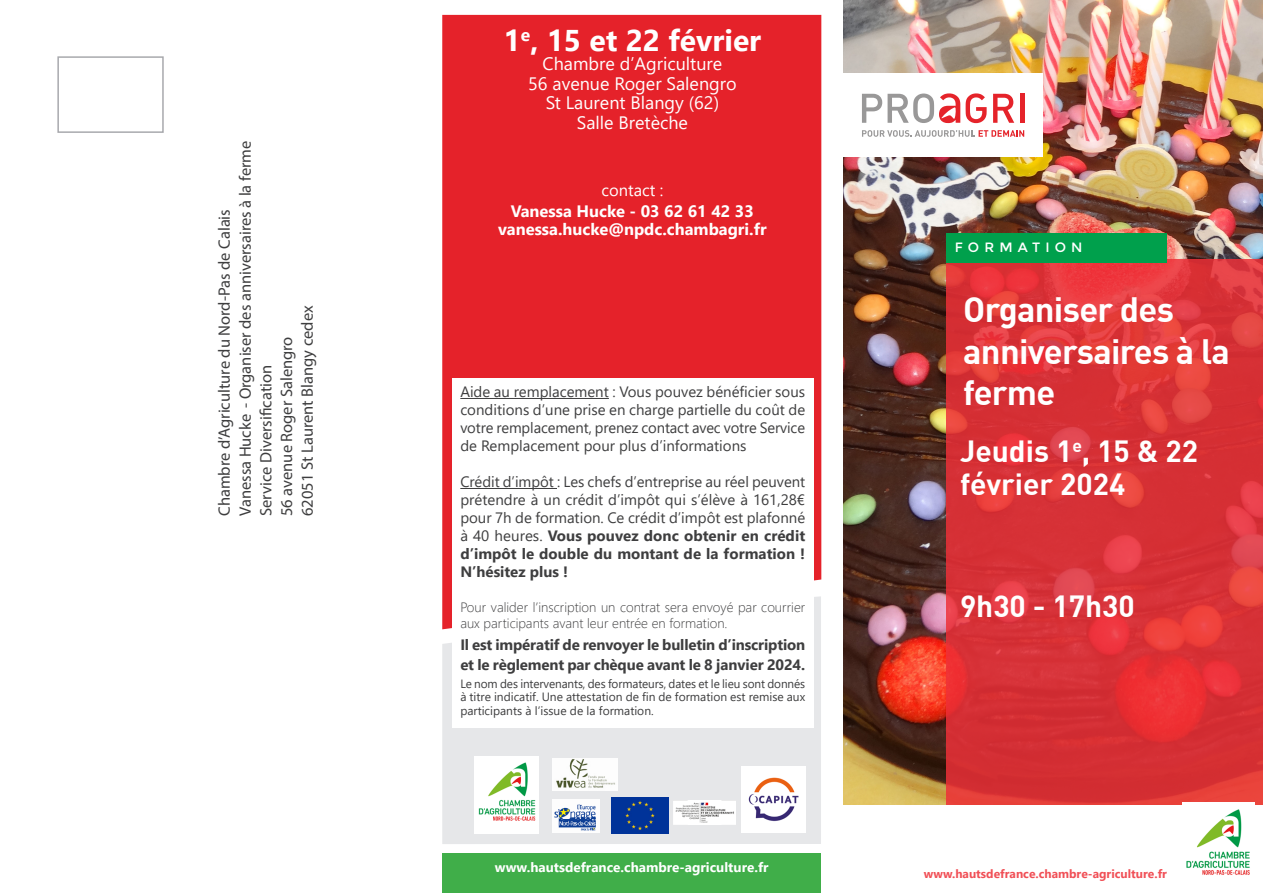
<style>
.page{position:relative;width:1263px;height:893px;background:#fff}
.page>*{position:absolute;margin:0;border:0;box-sizing:border-box;transform-origin:0 0}
.t1{font:700 34.5px/41.4px "DIN";letter-spacing:-.02em;color:#fff}
.t2{font:700 30px/33px "DIN";color:#fff}
.t3{font:700 30px "Segoe UI";color:#fff}
.t4{font:18px "Segoe UI";color:#fff}
.t5{font:16.5px "Myriad Pro";color:#3e3e3f}
.t6{font:700 16.5px "Segoe UI";color:#fff}
.t7{font:16.5px "Segoe UI";color:#fff}
.t8{font:15px/18px "Segoe UI";color:#3e3e3f;text-align:justify}
.t9{font:700 15px/19.8px "Segoe UI";letter-spacing:-.01em;color:#3e3e3f}
.t10{font:300 13.5px/16.2px "Segoe UI";color:#3e3e3f}
.t11{font:700 13.5px "Segoe UI";color:#fff}
.t12{font:13.5px "Montserrat";letter-spacing:.38em;color:#fff}
.t13{font:12px/13.5px "Segoe UI";color:#3e3e3f;text-align:justify}
.t14{font:700 12px "Segoe UI";color:#ee3038}
.s1{font-weight:700}
</style>
<div class="page">
<div style="left:442px;top:629px;width:379px;height:215px;background:#e6e7e9"></div>
<div style="left:442px;top:15px;width:379px;height:614px;background:#e5222a"></div>
<img style="left:843px;top:0;width:420px;height:805px">
<svg style="left:946px;top:259px;width:317px;height:546px;background:#db3438"></svg>
<div style="left:830px;top:73px;width:212px;height:84px;background:#fff"></div>
<div style="left:946px;top:233px;width:220px;height:29px;background:#00a04c"></div>
<svg style="left:862px;top:130px;width:162px;height:7px"></svg>
<svg style="left:993px;top:94px;width:21px;height:29px"></svg>
<hr style="left:1020px;top:94px;width:4px;height:29px;background:#e5232a">
<svg style="left:862px;top:93px;width:125px;height:30px"></svg>
<div style="left:57px;top:56px;width:107px;height:77px;border:2px solid #a8a9ad"></div>
<div style="left:452px;top:378px;width:362px;height:349px;background:#fff"></div>
<hr style="left:460px;top:398px;width:149px;height:1px;background:#3e3e3f">
<hr style="left:460px;top:488px;width:97px;height:1px;background:#3e3e3f">
<img style="left:1182px;top:803px;width:72px;height:72px">
<div style="left:442px;top:853px;width:379px;height:40px;background:#40ae49"></div>
<div style="left:553px;top:799px;width:47px;height:34px;background:#fff"></div>
<img style="left:554px;top:804px;width:42px;height:27px">
<img style="left:612px;top:798px;width:56px;height:35px">
<div style="left:475px;top:756px;width:64px;height:77px;background:#fff"></div>
<img style="left:478px;top:762px;width:58px;height:59px">
<img style="left:553px;top:758px;width:64px;height:32px">
<img style="left:674px;top:800px;width:62px;height:24px">
<img style="left:741px;top:767px;width:64px;height:65px">
<p class="t5" style="left:235px;top:516px;width:377px;rotate:-90deg">Vanessa Hucke - Organiser des anniversaires à la ferme</p>
<p class="t5" style="left:214px;top:516px;width:308px;rotate:-90deg">Chambre d’Agriculture du Nord-Pas de Calais</p>
<p class="t5" style="left:256px;top:516px;width:153px;rotate:-90deg">Service Diversification</p>
<p class="t5" style="left:297px;top:516px;width:212px;rotate:-90deg">62051 St Laurent Blangy cedex</p>
<p class="t5" style="left:276px;top:516px;width:181px;rotate:-90deg">56 avenue Roger Salengro</p>
<p class="t3" style="left:504px;top:12px;width:259px">1<sup>e</sup>, 15 et 22 février</p>
<p class="t4" style="left:543px;top:47px;width:181px">Chambre d’Agriculture</p>
<p class="t4" style="left:528px;top:66px;width:210px">56 avenue Roger Salengro</p>
<p class="t4" style="left:546px;top:86px;width:175px">St Laurent Blangy (62)</p>
<p class="t4" style="left:577px;top:105px;width:113px">Salle Bretèche</p>
<p class="t7" style="left:601px;top:174px;width:63px">contact :</p>
<p class="t6" style="left:511px;top:196px;width:244px">Vanessa Hucke - 03 62 61 42 33</p>
<p class="t6" style="left:498px;top:213px;width:270px">vanessa.hucke@npdc.chambagri.fr</p>
<p class="t8" style="left:460px;top:381px;width:346px">Aide au remplacement : Vous pouvez bénéficier sous conditions d’une prise en charge partielle du coût de votre remplacement, prenez contact avec votre Service de Remplacement pour plus d’informations</p>
<p class="t8" style="left:460px;top:471px;width:346px">Crédit d’impôt : Les chefs d’entreprise au réel peuvent prétendre à un crédit d’impôt qui s’élève à 161,28€ pour 7h de formation. Ce crédit d’impôt est plafonné à 40 heures. <span class="s1">Vous pouvez donc obtenir en crédit d’impôt le double du montant de la formation !<br>N’hésitez plus !</span></p>
<p class="t10" style="left:460px;top:597px;width:347px">Pour valider l’inscription un contrat sera envoyé par courrier aux participants avant leur entrée en formation.</p>
<p class="t9" style="left:460px;top:633px;width:346px">Il est impératif de renvoyer le bulletin d’inscription et le règlement par chèque avant le 8 janvier 2024.</p>
<p class="t13" style="left:460px;top:675px;width:346px">Le nom des intervenants, des formateurs, dates et le lieu sont donnés à titre indicatif. Une attestation de fin de formation est remise aux participants à l’issue de la formation.</p>
<p class="t11" style="left:481px;top:855px;width:303px">www.nord-pas-de-calais.chambre-agriculture.fr</p>
<p class="t11" style="left:495px;top:855px;width:275px">www.hautsdefrance.chambre-agriculture.fr</p>
<p class="t12" style="left:955px;top:239px;width:129px">FORMATION</p>
<p class="t1" style="left:963px;top:288px;width:268px">Organiser des anniversaires à la ferme</p>
<p class="t2" style="left:960px;top:434px;width:239px">Jeudis 1<sup>e</sup>, 15 &amp; 22 février 2024</p>
<p class="t2" style="left:960px;top:588px;width:176px">9h30 - 17h30</p>
<p class="t14" style="left:924px;top:862px;width:245px">www.hautsdefrance.chambre-agriculture.fr</p>
</div>
